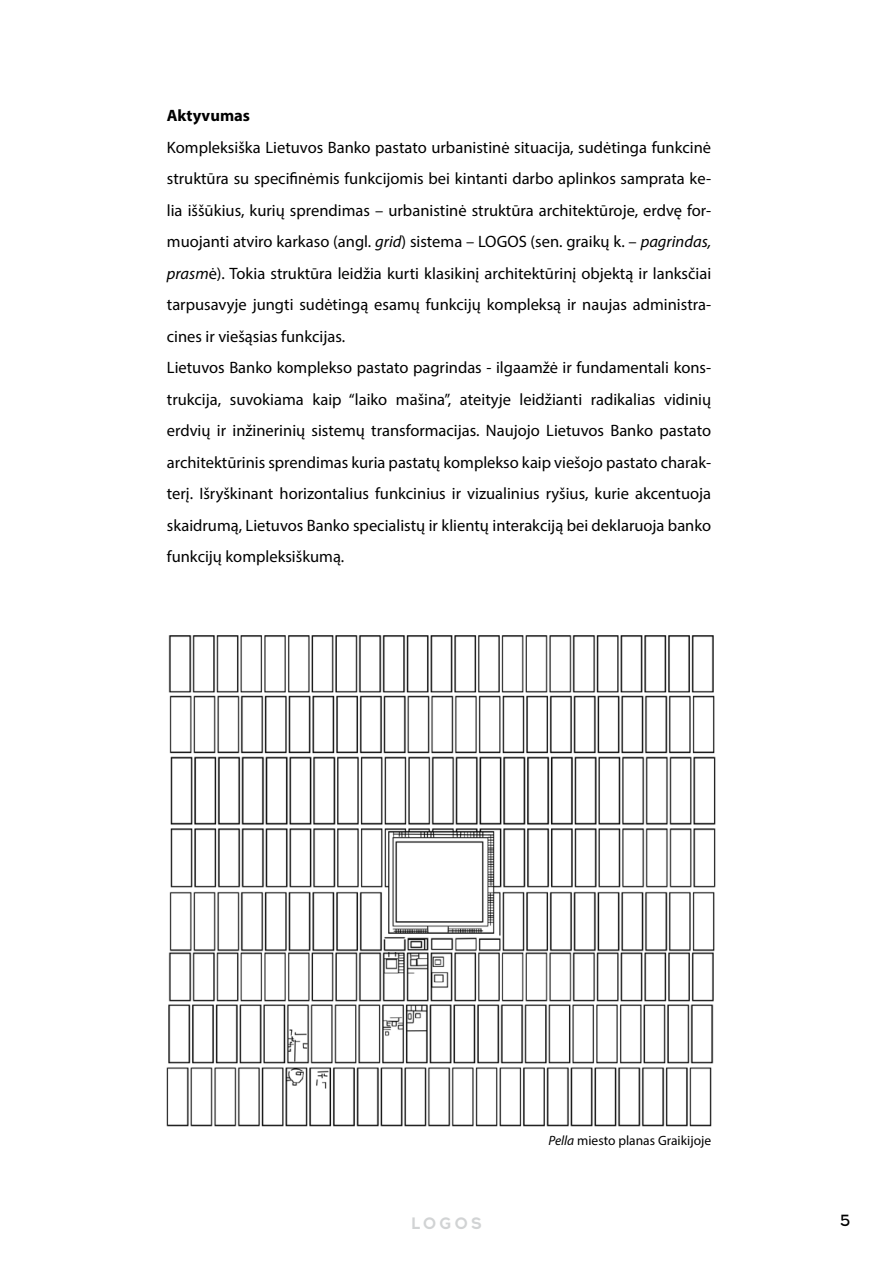
<style>
.page{position:relative;width:893px;height:1263px;background:#fff}
.page>*{position:absolute;margin:0;border:0;box-sizing:border-box;transform-origin:0 0}
.t1{font:16.5px/31.5px "Myriad Pro";color:#000}
.t2{font:700 16.5px "Myriad Pro";color:#000}
.t3{font:700 16.5px "Acrom";letter-spacing:.16em;color:#d1d3d4}
.t4{font:500 16.5px "Acrom";color:#000}
.t5{font:13.5px "Myriad Pro";color:#000}
.s1{font-style:italic}
</style>
<div class="page">
<img style="left:166px;top:635px;width:550px;height:492px">
<p class="t2" style="left:167px;top:105px;width:85px">Aktyvumas</p>
<p class="t1" style="left:167px;top:131px;width:546px">Kompleksiška Lietuvos Banko pastato urbanistinė situacija, sudėtinga funkcinė struktūra su specifinėmis funkcijomis bei kintanti darbo aplinkos samprata ke&shy;lia iššūkius, kurių sprendimas – urbanistinė struktūra architektūroje, erdvę for&shy;muojanti atviro karkaso (angl. <span class="s1">grid</span>) sistema – LOGOS (sen. graikų k. – <span class="s1">pagrindas, prasm</span>ė). Tokia struktūra leidžia kurti klasikinį architektūrinį objektą ir lanksčiai tarpusavyje jungti sudėtingą esamų funkcijų kompleksą ir naujas administra&shy;cines ir viešąsias funkcijas.<br>Lietuvos Banko komplekso pastato pagrindas - ilgaamžė ir fundamentali kons&shy;trukcija, suvokiama kaip “laiko mašina”, ateityje leidžianti radikalias vidinių erdvių ir inžinerinių sistemų transformacijas. Naujojo Lietuvos Banko pastato architektūrinis sprendimas kuria pastatų komplekso kaip viešojo pastato charak&shy;terį. Išryškinant horizontalius funkcinius ir vizualinius ryšius, kurie akcentuoja skaidrumą, Lietuvos Banko specialistų ir klientų interakciją bei deklaruoja banko funkcijų kompleksiškumą.</p>
<p class="t3" style="left:411px;top:1212px;width:73px">LOGOS</p>
<p class="t5" style="left:548px;top:1132px;width:164px"><span class="s1">Pella</span> miesto planas Graikijoje</p>
<p class="t4" style="left:840px;top:1209px;width:12px">5</p>
</div>
